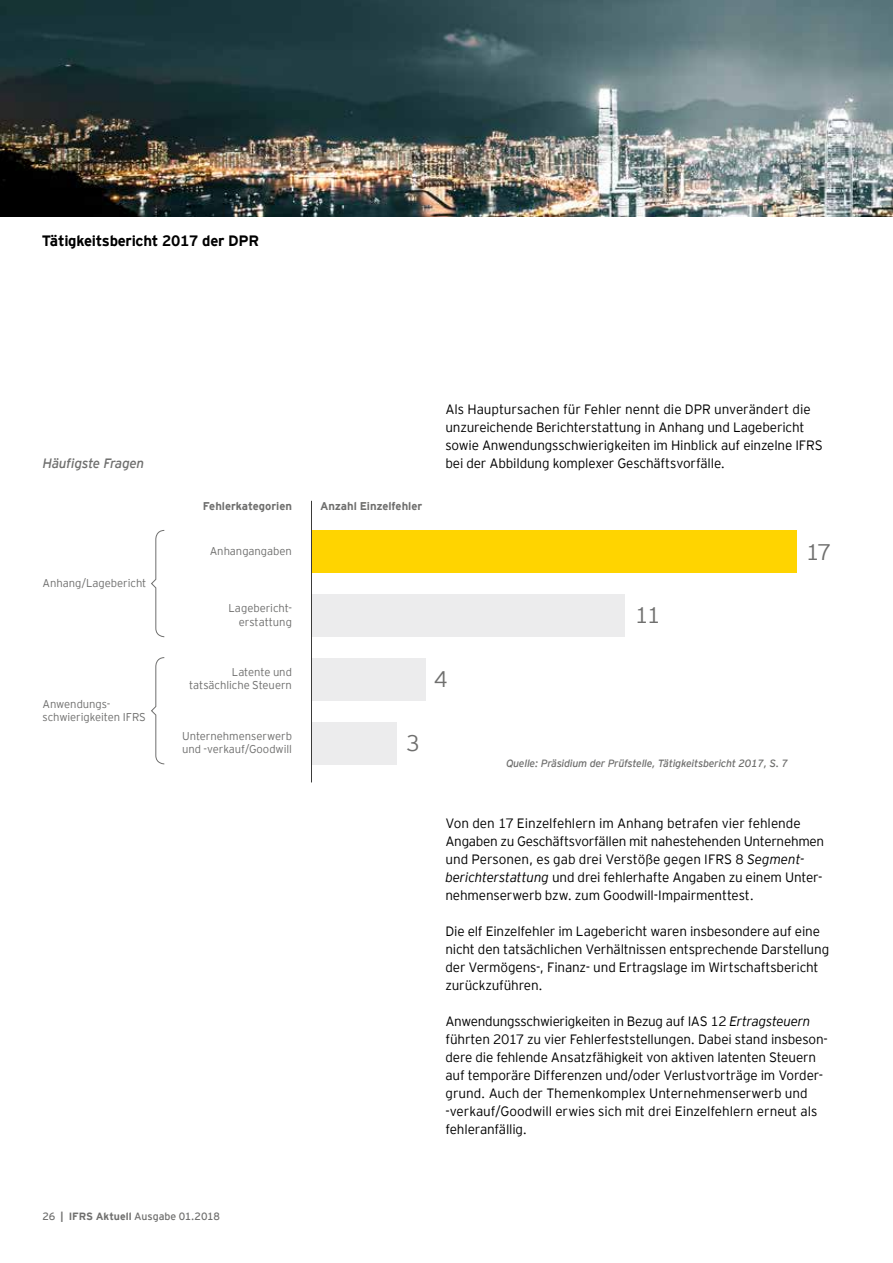
<style>
.page{position:relative;width:893px;height:1263px;background:#fff}
.page>*{position:absolute;margin:0;border:0;box-sizing:border-box;transform-origin:0 0}
.t1{font:300 22.5px "EY Interstate";color:#6f6f6e}
.t2{font:700 15px "EY Interstate";letter-spacing:-.02em;color:#000}
.t3{font:300 13.5px/18px "EY Interstate";letter-spacing:-.01em;color:#000}
.t4{font:italic 13.5px "EY Interstate";letter-spacing:-.02em;color:#6f6f6e}
.t5{font:300 11.25px/13.5px "EY Interstate";letter-spacing:-.005em;color:#6f6f6e}
.t6{font:700 11.25px "EY Interstate";letter-spacing:-.005em;color:#6f6f6e}
.t7{font:italic 10.5px "EY Interstate";letter-spacing:-.02em;color:#6f6f6e}
.t8{font:10.5px "EY Interstate";letter-spacing:-.01em;color:#6f6f6e}
.s1{font-style:italic}
.s2{font-weight:700}
</style>
<div class="page">
<img style="left:0;top:0;width:893px;height:216px">
<div style="left:311px;top:530px;width:486px;height:43px;background:#ffd400"></div>
<div style="left:311px;top:594px;width:314px;height:43px;background:#ececed"></div>
<div style="left:311px;top:658px;width:115px;height:42px;background:#ececed"></div>
<div style="left:311px;top:722px;width:86px;height:42px;background:#ececed"></div>
<hr style="left:311px;top:501px;width:1px;height:281px;background:#3b3b3a">
<svg style="left:151px;top:530px;width:14px;height:107px"></svg>
<svg style="left:151px;top:657px;width:14px;height:108px"></svg>
<p class="t2" style="left:42px;top:232px;width:219px">Tätigkeitsbericht 2017 der DPR</p>
<p class="t3" style="left:445px;top:400px;width:379px">Als Hauptursachen für Fehler nennt die DPR unverändert die unzureichende Berichterstattung in Anhang und Lagebericht sowie Anwendungsschwierigkeiten im Hinblick auf einzelne IFRS</p>
<p class="t4" style="left:43px;top:456px;width:103px">Häufigste Fragen</p>
<p class="t3" style="left:445px;top:454px;width:281px">bei der Abbildung komplexer Geschäftsvorfälle.</p>
<p class="t5" style="left:43px;top:576px;width:105px">Anhang/Lagebericht</p>
<p class="t5" style="left:43px;top:697px;width:105px">Anwendungs&shy;schwierigkeiten IFRS</p>
<p class="t6" style="left:203px;top:500px;width:91px">Fehlerkategorien</p>
<p class="t6" style="left:320px;top:500px;width:104px">Anzahl Einzelfehler</p>
<p class="t5" style="left:210px;top:544px;width:84px">Anhangangaben</p>
<p class="t5" style="left:228px;top:601px;width:65px;text-align:right">Lagebericht&shy;erstattung</p>
<p class="t5" style="left:189px;top:665px;width:104px;text-align:right">Latente und tatsächliche Steuern</p>
<p class="t5" style="left:182px;top:729px;width:111px">Unternehmenserwerb und -verkauf/Goodwill</p>
<h1 class="t1" style="left:434px;top:667px;width:15px">4</h1>
<h1 class="t1" style="left:406px;top:731px;width:15px">3</h1>
<h1 class="t1" style="left:635px;top:603px;width:28px">11</h1>
<h1 class="t1" style="left:806px;top:539px;width:27px">17</h1>
<p class="t7" style="left:506px;top:757px;width:283px">Quelle: Präsidium der Prüfstelle, Tätigkeitsbericht 2017, S. 7</p>
<p class="t3" style="left:445px;top:814px;width:380px">Von den 17 Einzelfehlern im Anhang betrafen vier fehlende Angaben zu Geschäftsvorfällen mit nahestehenden Unternehmen und Personen, es gab drei Verstöße gegen IFRS 8 <span class="s1">Segment&shy;berichterstattung</span> und drei fehlerhafte Angaben zu einem Unter&shy;nehmenserwerb bzw. zum Goodwill-Impairmenttest.</p>
<p class="t3" style="left:445px;top:922px;width:385px">Die elf Einzelfehler im Lagebericht waren insbesondere auf eine nicht den tatsächlichen Verhältnissen entsprechende Darstellung der Vermögens-, Finanz- und Ertragslage im Wirtschaftsbericht zurückzuführen.</p>
<p class="t3" style="left:445px;top:1012px;width:384px">Anwendungsschwierigkeiten in Bezug auf IAS 12 <span class="s1">Ertragsteuern </span>führten 2017 zu vier Fehlerfeststellungen. Dabei stand insbeson&shy;dere die fehlende Ansatzfähigkeit von aktiven latenten Steuern auf temporäre Differenzen und/oder Verlustvorträge im Vorder&shy;grund. Auch der Themenkomplex Unternehmenserwerb und -verkauf/Goodwill erwies sich mit drei Einzelfehlern erneut als fehleranfällig.</p>
<p class="t8" style="left:43px;top:1211px;width:179px">26 <span class="s2">| IFRS Aktuell</span> Ausgabe 01.2018</p>
</div>
